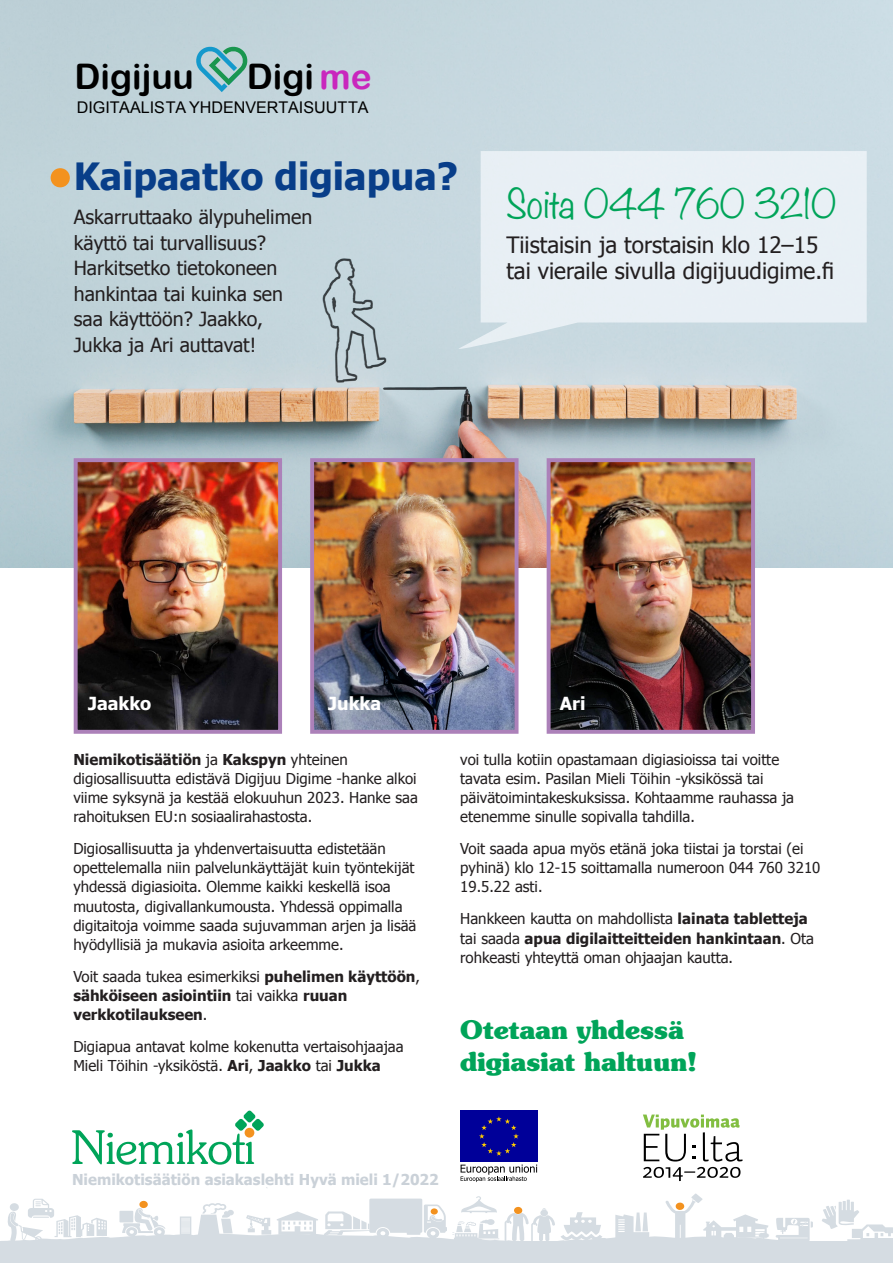
<style>
.page{position:relative;width:893px;height:1263px;background:#fff}
.page>*{position:absolute;margin:0;border:0;box-sizing:border-box;transform-origin:0 0}
.otsikko_h1{font:700 37.5px "Tahoma";color:#083e89}
.t1{font:300 36px "Noteworthy";color:#00a459}
.t2{font:35.25px "Arial Rounded MT Bold";color:#000}
.otsikko_h2{font:700 25.5px/31.8px "Souvenir";color:#00a459}
.ingressilaiha{font:22.5px/25.5px "Tahoma";color:#231f20}
.ingressilaiha-2{font:19.5px/25.5px "Tahoma";color:#231f20}
.otsikko_h3{font:700 18px "Tahoma";color:#fff}
.t3{font:16.05px "Arial";color:#000}
.t4{font:15px/19.2px "Tahoma";color:#231f20}
.t5{font:700 15px/19.2px "Tahoma";color:#231f20}
.t6{font:700 15px "Tahoma";color:#cad1d8}
.s1{color:#c926bd}
.s2{font-family:"Helvetica Neue LT Com";font-weight:300;font-stretch:condensed;font-size:53.85px;color:#f3921f}
.s3{font-weight:700}
.s4{font-weight:400}
</style>
<div class="page">
<img style="left:0;top:0;width:893px;height:568px">
<svg style="left:458px;top:151px;width:409px;height:199px;fill:#e8eff5"></svg>
<img style="left:79px;top:463px;width:198px;height:266px">
<div style="left:74px;top:458px;width:208px;height:276px;border:4px solid #ac81b9"></div>
<img style="left:315px;top:463px;width:198px;height:266px">
<div style="left:310px;top:458px;width:208px;height:276px;border:4px solid #ac81b9"></div>
<img style="left:552px;top:463px;width:198px;height:266px">
<div style="left:547px;top:458px;width:208px;height:276px;border:4px solid #ac81b9"></div>
<svg style="left:195px;top:45px;width:54px;height:47px"></svg>
<svg style="left:0;top:1110px;width:893px;height:133px"></svg>
<div style="left:0;top:1243px;width:893px;height:20px;background:#d5dce2"></div>
<h3 class="t2" style="left:75px;top:56px;width:121px">Digijuu</h3>
<h3 class="t2" style="left:247px;top:56px;width:126px">Digi <span class="s1">me</span></h3>
<p class="t3" style="left:77px;top:97px;width:293px">DIGITAALISTA YHDENVERTAISUUTTA</p>
<p class="otsikko_h1" style="left:47px;top:150px;width:413px"><span class="s2">•</span>Kaipaatko digiapua?</p>
<p class="ingressilaiha-2" style="left:74px;top:204px;width:240px">Askarruttaako älypuhelimen käyttö tai turvallisuus?<br>Harkitsetko tietokoneen hankintaa tai kuinka sen saa käyttöön? Jaakko,<br>Jukka ja Ari auttavat!</p>
<p class="t1" style="left:506px;top:172px;width:331px">Soita 044 760 3210</p>
<p class="ingressilaiha" style="left:506px;top:231px;width:329px">Tiistaisin ja torstaisin klo 12–15 tai vieraile sivulla digijuudigime.fi</p>
<p class="otsikko_h3" style="left:88px;top:691px;width:65px">Jaakko</p>
<p class="otsikko_h3" style="left:328px;top:691px;width:55px">Jukka</p>
<p class="otsikko_h3" style="left:560px;top:691px;width:27px">Ari</p>
<p class="t4" style="left:73px;top:749px;width:346px"><span class="s3">Niemikotisäätiön</span> ja <span class="s3">Kakspyn</span> yhteinen digiosallisuutta edistävä Digijuu Digime -hanke alkoi viime syksynä ja kestää elokuuhun 2023. Hanke saa rahoituksen EU:n sosiaalirahastosta.</p>
<p class="t4" style="left:73px;top:838px;width:345px">Digiosallisuutta ja yhdenvertaisuutta edistetään opettelemalla niin palvelunkäyttäjät kuin työntekijät yhdessä digiasioita. Olemme kaikki keskellä isoa muutosta, digivallankumousta. Yhdessä oppimalla digitaitoja voimme saada sujuvamman arjen ja lisää hyödyllisiä ja mukavia asioita arkeemme.</p>
<p class="t5" style="left:73px;top:966px;width:348px"><span class="s4">Voit saada tukea esimerkiksi</span> puhelimen käyttöön<span class="s4">, </span>sähköiseen asiointiin <span class="s4">tai vaikka</span> ruuan verkkotilaukseen<span class="s4">.</span></p>
<p class="t4" style="left:73px;top:1036px;width:332px">Digiapua antavat kolme kokenutta vertaisohjaajaa<br>Mieli Töihin -yksiköstä. <span class="s3">Ari</span>, <span class="s3">Jaakko</span> tai <span class="s3">Jukka</span></p>
<p class="t4" style="left:460px;top:749px;width:335px">voi tulla kotiin opastamaan digiasioissa tai voitte tavata esim. Pasilan Mieli Töihin -yksikössä tai päivätoimintakeskuksissa. Kohtaamme rauhassa ja etenemme sinulle sopivalla tahdilla.</p>
<p class="t4" style="left:460px;top:838px;width:362px">Voit saada apua myös etänä joka tiistai ja torstai (ei pyhinä) klo 12-15 soittamalla numeroon 044 760 3210<br>19.5.22 asti.</p>
<p class="t4" style="left:460px;top:909px;width:355px">Hankkeen kautta on mahdollista <span class="s3">lainata tabletteja </span>tai saada <span class="s3">apua digilaitteitteiden hankintaan</span>. Ota rohkeasti yhteyttä oman ohjaajan kautta.</p>
<p class="otsikko_h2" style="left:460px;top:1014px;width:238px">Otetaan yhdessä digiasiat haltuun!</p>
<p class="t6" style="left:72px;top:1169px;width:368px">Niemikotisäätiön asiakaslehti Hyvä mieli 1/2022</p>
</div>
